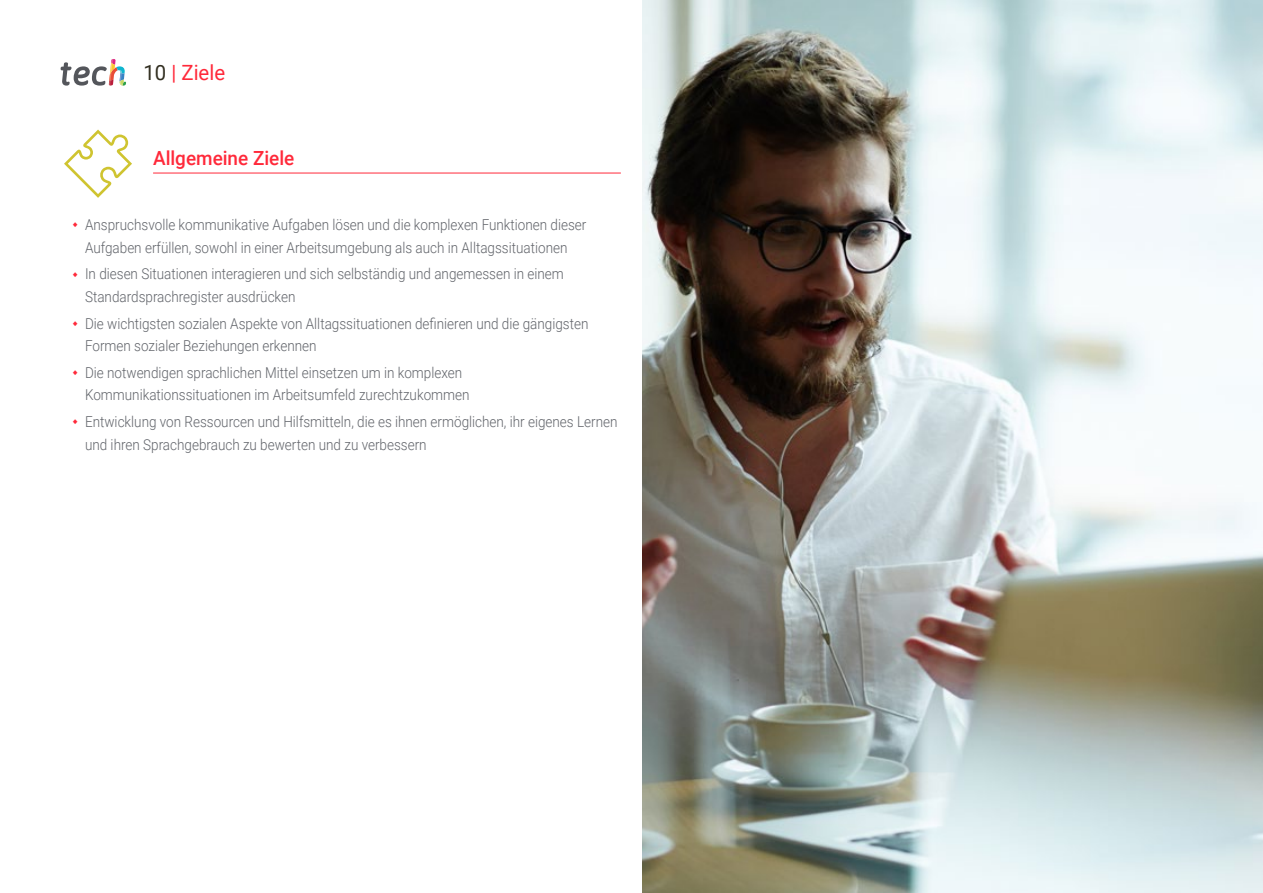
<style>
.page{position:relative;width:1263px;height:893px;background:#fff}
.page>*{position:absolute;margin:0;border:0;box-sizing:border-box;transform-origin:0 0}
.t1{font:21px "Roboto";color:#ff293a}
.t2{font:500 19.5px "Roboto";color:#ff293a}
.t3{font:300 15px/22.5px "Roboto";color:#61646a;scale:.9 1}
.s1{color:#312e20}
</style>
<div class="page">
<hr style="left:153px;top:173px;width:468px;height:1px;background:#ff293a">
<svg style="left:64px;top:130px;width:68px;height:68px"></svg>
<img style="left:642px;top:0;width:621px;height:893px">
<svg style="left:61px;top:59px;width:65px;height:27px"></svg>
<h1 class="t1" style="left:144px;top:57px;width:83px"><span class="s1">10</span> | Ziele</h1>
<h2 class="t2" style="left:153px;top:144px;width:143px">Allgemeine Ziele</h2>
<p class="t3" style="left:85px;top:213px;width:559px">Anspruchsvolle kommunikative Aufgaben lösen und die komplexen Funktionen dieser<br>Aufgaben erfüllen, sowohl in einer Arbeitsumgebung als auch in Alltagssituationen</p>
<p class="t3" style="left:85px;top:262px;width:533px">In diesen Situationen interagieren und sich selbständig und angemessen in einem<br>Standardsprachregister ausdrücken</p>
<p class="t3" style="left:85px;top:311px;width:561px">Die wichtigsten sozialen Aspekte von Alltagssituationen definieren und die gängigsten<br>Formen sozialer Beziehungen erkennen</p>
<p class="t3" style="left:85px;top:361px;width:429px">Die notwendigen sprachlichen Mittel einsetzen um in komplexen<br>Kommunikationssituationen im Arbeitsumfeld zurechtzukommen</p>
<p class="t3" style="left:85px;top:410px;width:593px">Entwicklung von Ressourcen und Hilfsmitteln, die es ihnen ermöglichen, ihr eigenes Lernen und ihren Sprachgebrauch zu bewerten und zu verbessern</p>
</div>
